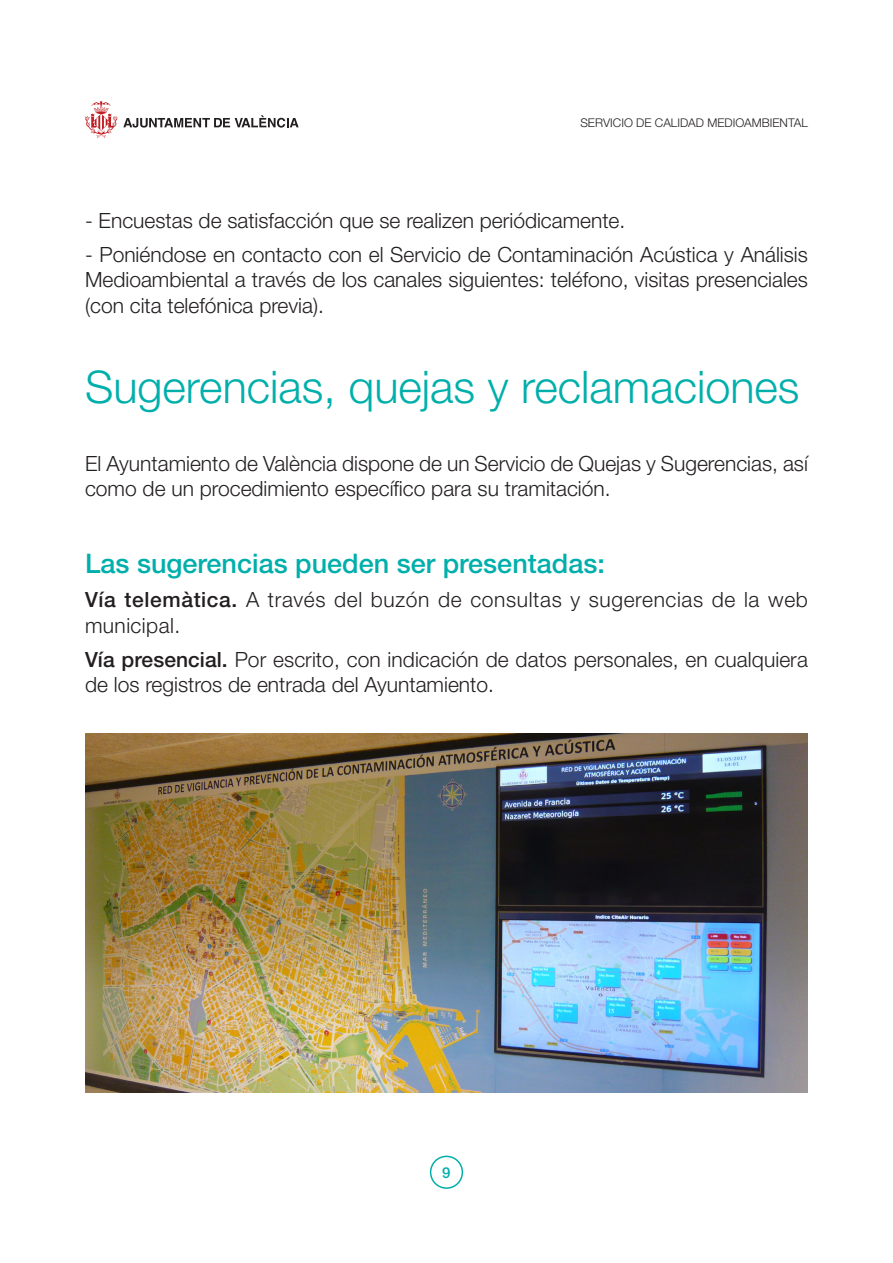
<style>
.page{position:relative;width:893px;height:1263px;background:#fff}
.page>*{position:absolute;margin:0;border:0;box-sizing:border-box;transform-origin:0 0}
.Titulo_de_seccion{font:300 45px "Helvetica Neue LT Pro";color:#00afab}
.Texto_corrido{font:500 27px "Helvetica Neue LT Pro";color:#00afab}
.Texto_corrido-2{font:300 21px/25.5px "Helvetica Neue LT Pro";color:#231f20}
.Texto_corrido-3{font:300 21px/25.5px "Helvetica Neue LT Pro";letter-spacing:.03em;color:#231f20}
.t1{font:500 15px "Helvetica Neue LT Pro";color:#00afab}
.t2{font:300 12px "Helvetica Neue LT Pro";color:#231f20}
.s1{font-weight:500}
</style>
<div class="page">
<svg style="left:85px;top:101px;width:32px;height:37px"></svg>
<svg style="left:123px;top:115px;width:176px;height:13px"></svg>
<div style="left:430px;top:1155px;width:33px;height:34px;border:2px solid #00afab;border-radius:50%"></div>
<img style="left:85px;top:733px;width:723px;height:360px">
<p class="t2" style="left:580px;top:116px;width:229px">SERVICIO DE CALIDAD MEDIOAMBIENTAL</p>
<p class="Texto_corrido-2" style="left:85px;top:207px;width:542px">- Encuestas de satisfacción que se realizen periódicamente.</p>
<p class="Texto_corrido-2" style="left:85px;top:241px;width:724px;text-align:justify">- Poniéndose en contacto con el Servicio de Contaminación Acústica y Análisis Medioambiental a través de los canales siguientes: teléfono, visitas presenciales (con cita telefónica previa).</p>
<p class="Titulo_de_seccion" style="left:85px;top:359px;width:716px">Sugerencias, quejas y reclamaciones</p>
<p class="Texto_corrido-2" style="left:85px;top:450px;width:724px">El Ayuntamiento de València dispone de un Servicio de Quejas y Sugerencias, así como de un procedimiento específico para su tramitación.</p>
<p class="Texto_corrido" style="left:85px;top:547px;width:521px">Las sugerencias pueden ser presentadas:</p>
<p class="Texto_corrido-3" style="left:85px;top:586px;width:724px"><span class="s1">Vía telemàtica.</span> A través del buzón de consultas y sugerencias de la web municipal.</p>
<p class="Texto_corrido-2" style="left:85px;top:646px;width:724px"><span class="s1">Vía presencial.</span> Por escrito, con indicación de datos personales, en cualquiera de los registros de entrada del Ayuntamiento.</p>
<p class="t1" style="left:442px;top:1163px;width:10px">9</p>
</div>
